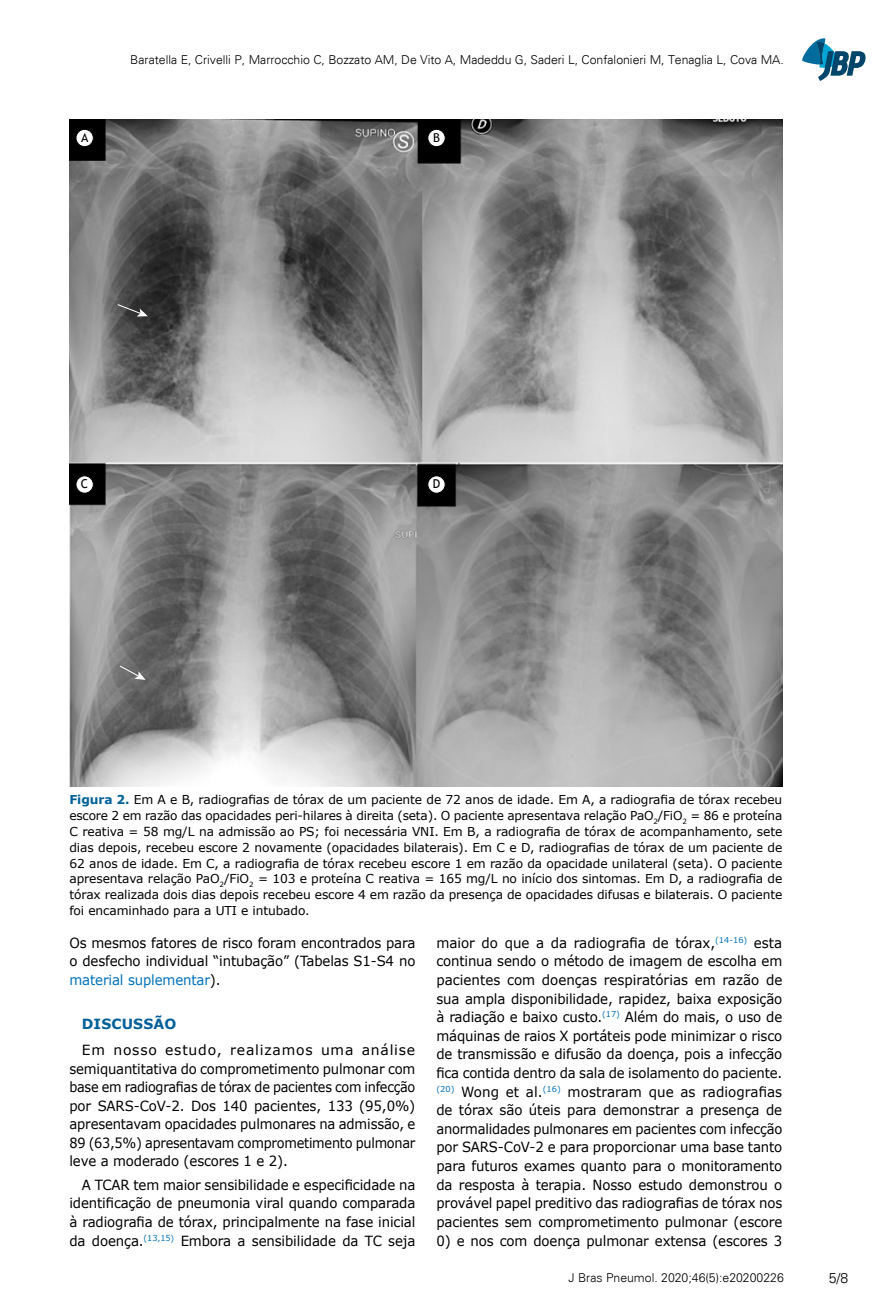
<style>
.page{position:relative;width:893px;height:1315px;background:#fff}
.page>*{position:absolute;margin:0;border:0;box-sizing:border-box;transform-origin:0 0}
.Corpo_PT{font:14px/18.6px "Verdana";letter-spacing:-.01em;color:#000;text-align:justify;scale:.96 1}
.Corpo_PT-2{font:14px/18.6px "Verdana";letter-spacing:-.01em;color:#000;text-align:justify;scale:.95 1}
.Corpo_PT-3{font:14px/18.6px "Verdana";letter-spacing:-.01em;color:#000;text-align:justify}
.Sub_1{font:700 14px "Verdana";letter-spacing:.01em;color:#01609a}
.t1{font:300 14px "Univers";color:#000}
.Legendas{font:12.25px/15.8px "Verdana";letter-spacing:-.01em;color:#000;text-align:justify}
.t2{font:300 12.25px "Univers";color:#000}
.t3{font:12.25px "Trebuchet MS";color:#000}
.s1{font-weight:700;color:#01609a}
.s2{color:#0072bc}
</style>
<div class="page">
<svg style="left:802px;top:38px;width:64px;height:43px"></svg>
<img style="left:69px;top:119px;width:713px;height:667px">
<div style="left:76px;top:129px;width:17px;height:18px;background:#fff;border-radius:50%"></div>
<div style="left:76px;top:129px;width:18px;height:18px;border:1px solid #000;border-radius:50%"></div>
<div style="left:428px;top:129px;width:17px;height:18px;background:#fff;border-radius:50%"></div>
<div style="left:427px;top:129px;width:19px;height:18px;border:1px solid #000;border-radius:50%"></div>
<div style="left:76px;top:476px;width:17px;height:17px;background:#fff;border-radius:50%"></div>
<div style="left:76px;top:475px;width:18px;height:18px;border:1px solid #000;border-radius:50%"></div>
<div style="left:428px;top:476px;width:17px;height:17px;background:#fff;border-radius:50%"></div>
<div style="left:427px;top:475px;width:19px;height:18px;border:1px solid #000;border-radius:50%"></div>
<svg style="left:116px;top:303px;width:32px;height:13px"></svg>
<svg style="left:119px;top:664px;width:27px;height:16px"></svg>
<p class="t2" style="left:130px;top:52px;width:655px">Baratella E, Crivelli P, Marrocchio C, Bozzato AM, De Vito A, Madeddu G, Saderi L, Confalonieri M, Tenaglia L, Cova MA.</p>
<p class="t3" style="left:81px;top:130px;width:9px">A</p>
<p class="t3" style="left:433px;top:130px;width:8px">B</p>
<p class="t3" style="left:81px;top:476px;width:9px">C</p>
<p class="t3" style="left:433px;top:476px;width:9px">D</p>
<p class="Legendas" style="left:69px;top:792px;width:714px"><span class="s1">Figura 2.</span> Em A e B, radiografias de tórax de um paciente de 72 anos de idade. Em A, a radiografia de tórax recebeu escore 2 em razão das opacidades peri-hilares à direita (seta). O paciente apresentava relação PaO<sub>2</sub>/FiO<sub>2</sub> = 86 e proteína C reativa = 58 mg/L na admissão ao PS; foi necessária VNI. Em B, a radiografia de tórax de acompanhamento, sete dias depois, recebeu escore 2 novamente (opacidades bilaterais). Em C e D, radiografias de tórax de um paciente de 62 anos de idade. Em C, a radiografia de tórax recebeu escore 1 em razão da opacidade unilateral (seta). O paciente apresentava relação PaO<sub>2</sub>/FiO<sub>2</sub> = 103 e proteína C reativa = 165 mg/L no início dos sintomas. Em D, a radiografia de tórax realizada dois dias depois recebeu escore 4 em razão da presença de opacidades difusas e bilaterais. O paciente foi encaminhado para a UTI e intubado.</p>
<p class="Corpo_PT-2" style="left:69px;top:933px;width:366px">Os mesmos fatores de risco foram encontrados para o desfecho individual “intubação” (Tabelas S1-S4 no <span class="s2">material suplementar</span>).</p>
<p class="Sub_1" style="left:82px;top:1014px;width:96px">DISCUSSÃO</p>
<p class="Corpo_PT-3" style="left:69px;top:1040px;width:347px;text-indent:12px">Em nosso estudo, realizamos uma análise semiquantitativa do comprometimento pulmonar com base em radiografias de tórax de pacientes com infecção por SARS-CoV-2. Dos 140 pacientes, 133 (95,0%) apresentavam opacidades pulmonares na admissão, e 89 (63,5%) apresentavam comprometimento pulmonar leve a moderado (escores 1 e 2).</p>
<p class="Corpo_PT-2" style="left:69px;top:1175px;width:366px;text-indent:12px">A TCAR tem maior sensibilidade e especificidade na identificação de pneumonia viral quando comparada à radiografia de tórax, principalmente na fase inicial da doença.<sup>(13,15)</sup> Embora a sensibilidade da TC seja</p>
<p class="Corpo_PT" style="left:436px;top:933px;width:362px">maior do que a da radiografia de tórax,<sup>(14-16)</sup> esta continua sendo o método de imagem de escolha em pacientes com doenças respiratórias em razão de sua ampla disponibilidade, rapidez, baixa exposição à radiação e baixo custo.<sup>(17)</sup> Além do mais, o uso de máquinas de raios X portáteis pode minimizar o risco de transmissão e difusão da doença, pois a infecção fica contida dentro da sala de isolamento do paciente. <sup>(20)</sup> Wong et al.<sup>(16)</sup> mostraram que as radiografias de tórax são úteis para demonstrar a presença de anormalidades pulmonares em pacientes com infecção por SARS-CoV-2 e para proporcionar uma base tanto para futuros exames quanto para o monitoramento da resposta à terapia. Nosso estudo demonstrou o provável papel preditivo das radiografias de tórax nos pacientes sem comprometimento pulmonar (escore</p>
<p class="Corpo_PT-2" style="left:436px;top:1231px;width:366px">0) e nos com doença pulmonar extensa (escores 3</p>
<p class="t2" style="left:569px;top:1270px;width:217px">J Bras Pneumol. 2020;46(5):e20200226</p>
<p class="t1" style="left:829px;top:1269px;width:21px">5/8</p>
</div>
